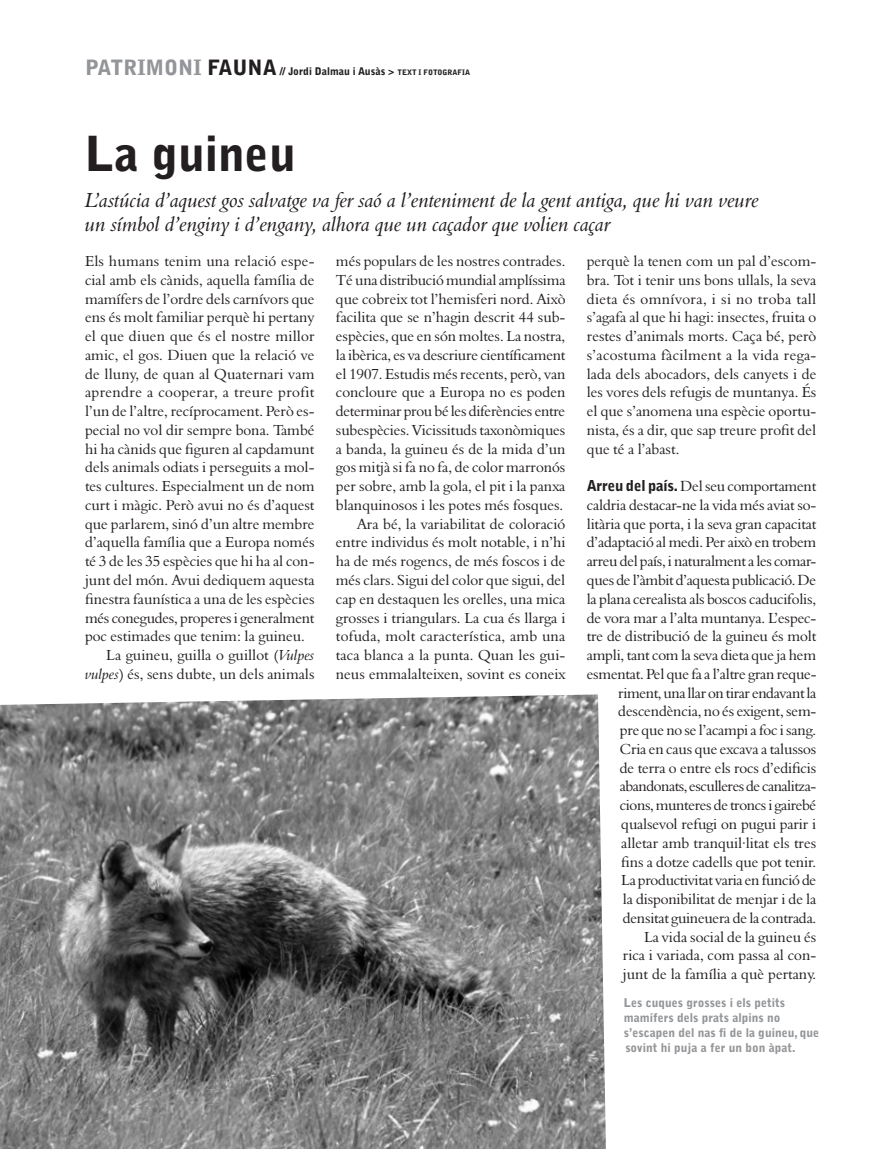
<style>
.page{position:relative;width:893px;height:1149px;background:#fff}
.page>*{position:absolute;margin:0;border:0;box-sizing:border-box;transform-origin:0 0}
.t1{font:900 48px "Bell Gothic";color:#231f20}
.t2{font:21px/24px "Aldine 401 BT Italic A";color:#231f20}
.t3{font:900 21px "Bell Gothic";color:#939598}
.t4{font:15px/18.8px "Aldine 401 BT Roman A";color:#231f20;text-align:right}
.t5{font:15px "Aldine 401 BT Roman A";letter-spacing:-.02em;color:#231f20}
.t6{font:15px "Aldine 401 BT Roman A";letter-spacing:.02em;color:#231f20}
.t7{font:900 12px/15px "Bell Gothic";color:#939598}
.t8{font:900 10.5px "Bell Gothic";color:#231f20}
.s1{color:#231f20}
.s2{font-size:21px}
.s3{font-size:7.5px}
.s4{font-family:"Aldine 401 BT Italic A"}
.s5{font-family:"Bell Gothic";font-weight:900}
</style>
<div class="page">
<img style="left:0;top:694px;width:606px;height:454px">
<h2 class="t3" style="left:85px;top:55px;width:136px">PATRIMONI <span class="s1">fau</span></h2>
<p class="t8" style="left:248px;top:65px;width:182px"><span class="s2">na</span> // Jordi Dalmau i Ausàs &gt; <span class="s3">TEXT i fotografia</span></p>
<h1 class="t1" style="left:85px;top:125px;width:212px">La guineu</h1>
<h2 class="t2" style="left:85px;top:187px;width:675px">L’astúcia d’aquest gos salvatge va fer saó a l’enteniment de la gent antiga, que hi van veure un símbol d’enginy i d’engany, alhora que un caçador que volien caçar</h2>
<p class="t4" style="left:85px;top:251px;width:231px">Els humans tenim una relació espe-</p>
<p class="t4" style="left:85px;top:270px;width:231px">cial amb els cànids, aquella família de</p>
<p class="t4" style="left:85px;top:289px;width:231px">mamífers de l’ordre dels carnívors que</p>
<p class="t4" style="left:85px;top:307px;width:231px">ens és molt familiar perquè hi pertany</p>
<p class="t4" style="left:85px;top:326px;width:231px">el que diuen que és el nostre millor</p>
<p class="t4" style="left:85px;top:345px;width:231px">amic, el gos. Diuen que la relació ve</p>
<p class="t4" style="left:85px;top:364px;width:231px">de lluny, de quan al Quaternari vam</p>
<p class="t6" style="left:85px;top:383px;width:231px">aprendre a cooperar, a treure profit</p>
<p class="t4" style="left:85px;top:401px;width:231px">l’un de l’altre, recíprocament. Però es-</p>
<p class="t4" style="left:85px;top:420px;width:231px">pecial no vol dir sempre bona. També</p>
<p class="t4" style="left:85px;top:439px;width:231px">hi ha cànids que figuren al capdamunt</p>
<p class="t4" style="left:85px;top:457px;width:231px">dels animals odiats i perseguits a mol-</p>
<p class="t4" style="left:85px;top:476px;width:231px">tes cultures. Especialment un de nom</p>
<p class="t4" style="left:85px;top:495px;width:231px">curt i màgic. Però avui no és d’aquest</p>
<p class="t4" style="left:85px;top:514px;width:231px">que parlarem, sinó d’un altre membre</p>
<p class="t4" style="left:85px;top:532px;width:231px">d’aquella família que a Europa només</p>
<p class="t4" style="left:85px;top:551px;width:231px">té 3 de les 35 espècies que hi ha al con-</p>
<p class="t4" style="left:85px;top:570px;width:231px">junt del món. Avui dediquem aquesta</p>
<p class="t4" style="left:85px;top:589px;width:231px">finestra faunística a una de les espècies</p>
<p class="t5" style="left:85px;top:608px;width:231px">més conegudes, properes i generalment</p>
<p class="t4" style="left:85px;top:626px;width:221px">poc estimades que tenim: la guineu.</p>
<p class="t4" style="left:106px;top:645px;width:210px">La guineu, guilla o guillot (<span class="s4">Vulpes</span></p>
<p class="t4" style="left:85px;top:664px;width:231px"><span class="s4">vulpes</span>) és, sens dubte, un dels animals</p>
<p class="t4" style="left:336px;top:251px;width:231px">més populars de les nostres contrades.<br>Té una distribució mundial amplíssima que cobreix tot l’hemisferi nord. Això facilita que se n’hagin descrit 44 sub&shy;espècies, que en són moltes. La nostra, la ibèrica, es va descriure científicament el 1907. Estudis més recents, però, van concloure que a Europa no es poden determinar prou bé les diferències entre subespècies. Vicissituds taxonòmiques a banda, la guineu és de la mida d’un gos mitjà si fa no fa, de color marronós per sobre, amb la gola, el pit i la panxa blanquinosos i les potes més fosques.<br>Ara bé, la variabilitat de coloració entre individus és molt notable, i n’hi ha de més rogencs, de més foscos i de més clars. Sigui del color que sigui, del cap en destaquen les orelles, una mica grosses i triangulars. La cua és llarga i tofuda, molt característica, amb una taca blanca a la punta. Quan les gui&shy;neus emmalalteixen, sovint es coneix</p>
<p class="t4" style="left:587px;top:251px;width:231px;text-align:justify">perquè la tenen com un pal d’escom&shy;bra. Tot i tenir uns bons ullals, la seva dieta és omnívora, i si no troba tall s’agafa al que hi hagi: insectes, fruita o restes d’animals morts. Caça bé, però s’acostuma fàcilment a la vida rega&shy;lada dels abocadors, dels canyets i de les vores dels refugis de muntanya. És el que s’anomena una espècie oportu&shy;nista, és a dir, que sap treure profit del que té a l’abast.</p>
<p class="t4" style="left:587px;top:476px;width:231px"><span class="s5">Arreu del país.</span> Del seu comportament caldria destacar-ne la vida més aviat so&shy;litària que porta, i la seva gran capacitat d’adaptació al medi. Per això en trobem arreu del país, i naturalment a les comar&shy;ques de l’àmbit d’aquesta publicació. De la plana cerealista als boscos caducifolis, de vora mar a l’alta muntanya. L’espec&shy;tre de distribució de la guineu és molt ampli, tant com la seva dieta que ja hem esmentat. Pel que fa a l’altre gran reque&shy;riment, una llar on tirar endavant la descendència, no és exigent, sem-<br>pre que no se l’acampi a foc i sang.<br>Cria en caus que excava a talussos<br>de terra o entre els rocs d’edificis abandonats, esculleres de canalitza&shy;cions, munteres de troncs i gairebé qualsevol refugi on pugui parir i alletar amb tranquil·litat els tres<br>fins a dotze cadells que pot tenir.<br>La productivitat varia en funció de<br>la disponibilitat de menjar i de la densitat guineuera de la contrada.<br>La vida social de la guineu és<br>rica i variada, com passa al con-<br>junt de la família a què pertany.</p>
<p class="t7" style="left:624px;top:994px;width:197px">Les cuques grosses i els petits mamífers dels prats alpins no s’escapen del nas fi de la guineu, que sovint hi puja a fer un bon àpat.</p>
</div>
